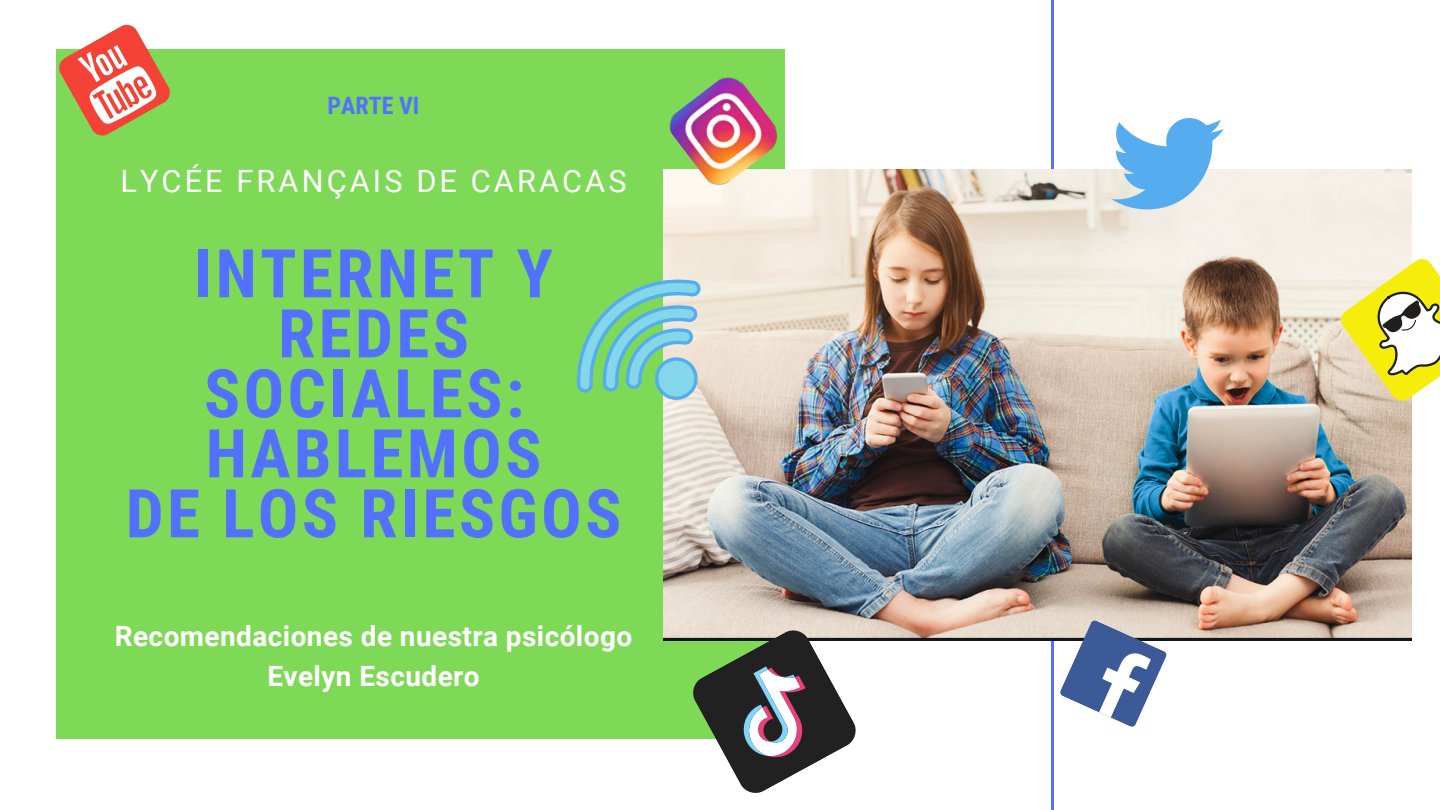
<style>
.page{position:relative;width:1440px;height:810px;background:#fff}
.page>*{position:absolute;margin:0;border:0;box-sizing:border-box;transform-origin:0 0}
.t1{font:700 67.2px/60px "Roboto Condensed";letter-spacing:.05em;color:#5271ff;text-align:center}
.t2{font:30.8px "Roboto";letter-spacing:.1em;color:#fff}
.t3{font:700 28px/40.5px "Roboto";letter-spacing:.015em;color:#fff;text-align:center}
.t4{font:700 24px "Roboto Condensed";color:#5271ff}
</style>
<div class="page">
<div style="left:56px;top:49px;width:729px;height:690px;background:#7ed957"></div>
<hr style="left:1051px;top:0;width:3px;height:810px;background:#5271ff">
<img style="left:663px;top:170px;width:749px;height:470px">
<img style="left:663px;top:77px;width:122px;height:115px">
<svg style="left:1059px;top:619px;width:109px;height:108px"></svg>
<svg style="left:687px;top:624px;width:175px;height:169px"></svg>
<svg style="left:1111px;top:118px;width:113px;height:91px"></svg>
<svg style="left:1337px;top:255px;width:103px;height:150px"></svg>
<svg style="left:59px;top:24px;width:111px;height:112px"></svg>
<svg style="left:577px;top:252px;width:129px;height:157px"></svg>
<p class="t4" style="left:328px;top:92px;width:93px">PARTE VI</p>
<p class="t2" style="left:120px;top:164px;width:508px">LYCÉE FRANÇAIS DE CARACAS</p>
<h1 class="t1" style="left:126px;top:244px;width:497px">INTERNET Y<br>REDES<br>SOCIALES:<br>HABLEMOS<br>DE LOS RIESGOS</h1>
<p class="t3" style="left:115px;top:616px;width:519px">Recomendaciones de nuestra psicólogo<br>Evelyn Escudero</p>
</div>
